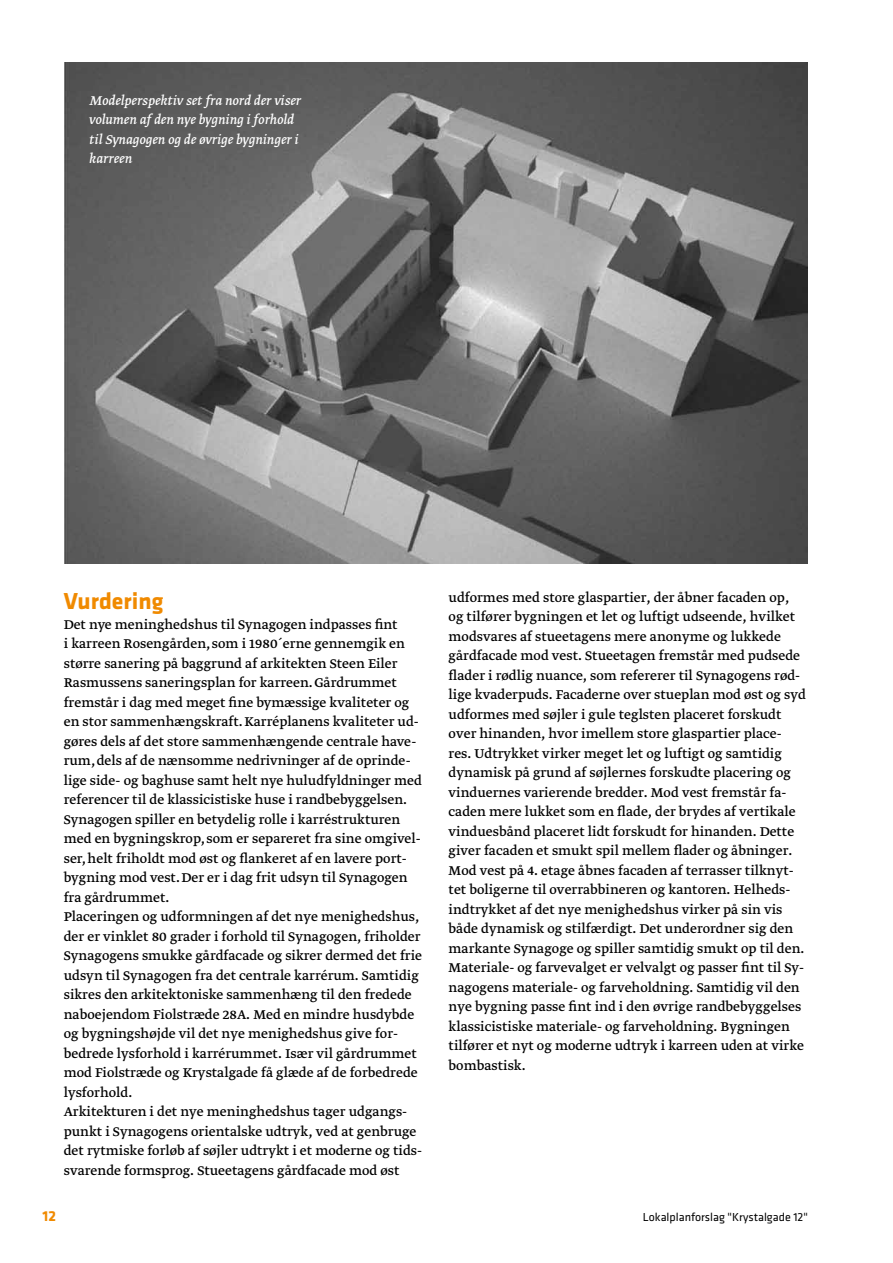
<style>
.page{position:relative;width:893px;height:1263px;background:#fff}
.page>*{position:absolute;margin:0;border:0;box-sizing:border-box;transform-origin:0 0}
.t1{font:700 24px "Klavika";color:#f08a00}
.t2{font:15px/19.5px "Greta Text";color:#000}
.t3{font:italic 15px/19.5px "Greta Text";color:#fff}
.t4{font:700 15px "Klavika";color:#f08a00}
.t5{font:12px "Klavika";color:#000}
</style>
<div class="page">
<img style="left:65px;top:63px;width:742px;height:501px">
<p class="t3" style="left:89px;top:91px;width:213px">Modelperspektiv set fra nord der viser volumen af den nye bygning i forhold til Synagogen og de øvrige bygninger i karreen</p>
<h1 class="t1" style="left:64px;top:592px;width:101px">Vurdering</h1>
<p class="t2" style="left:64px;top:615px;width:360px">Det nye meninghedshus til Synagogen indpasses fint<br>i karreen Rosengården, som i 1980´erne gennemgik en større sanering på baggrund af arkitekten Steen Eiler Rasmussens saneringsplan for karreen. Gårdrummet fremstår i dag med meget fine bymæssige kvaliteter og en stor sammenhængskraft. Karréplanens kvaliteter ud&shy;gøres dels af det store sammenhængende centrale have&shy;rum, dels af de nænsomme nedrivninger af de oprinde&shy;lige side- og baghuse samt helt nye huludfyldninger med referencer til de klassicistiske huse i randbebyggelsen.<br>Synagogen spiller en betydelig rolle i karréstrukturen med en bygningskrop, som er separeret fra sine omgivel&shy;ser, helt friholdt mod øst og flankeret af en lavere port&shy;bygning mod vest. Der er i dag frit udsyn til Synagogen fra gårdrummet.<br>Placeringen og udformningen af det nye menighedshus, der er vinklet 80 grader i forhold til Synagogen, friholder Synagogens smukke gårdfacade og sikrer dermed det frie udsyn til Synagogen fra det centrale karrérum. Samtidig sikres den arkitektoniske sammenhæng til den fredede naboejendom Fiolstræde 28A. Med en mindre husdybde og bygningshøjde vil det nye menighedshus give for&shy;bedrede lysforhold i karrérummet. Især vil gårdrummet mod Fiolstræde og Krystalgade få glæde af de forbedrede lysforhold.<br>Arkitekturen i det nye meninghedshus tager udgangs&shy;punkt i Synagogens orientalske udtryk, ved at genbruge det rytmiske forløb af søjler udtrykt i et moderne og tids&shy;svarende formsprog. Stueetagens gårdfacade mod øst</p>
<p class="t2" style="left:449px;top:588px;width:359px">udformes med store glaspartier, der åbner facaden op, og tilfører bygningen et let og luftigt udseende, hvilket modsvares af stueetagens mere anonyme og lukkede gårdfacade mod vest. Stueetagen fremstår med pudsede flader i rødlig nuance, som refererer til Synagogens rød&shy;lige kvaderpuds. Facaderne over stueplan mod øst og syd udformes med søjler i gule teglsten placeret forskudt over hinanden, hvor imellem store glaspartier place&shy;res. Udtrykket virker meget let og luftigt og samtidig dynamisk på grund af søjlernes forskudte placering og vinduernes varierende bredder. Mod vest fremstår fa&shy;caden mere lukket som en flade, der brydes af vertikale vinduesbånd placeret lidt forskudt for hinanden. Dette giver facaden et smukt spil mellem flader og åbninger.<br>Mod vest på 4. etage åbnes facaden af terrasser tilknyt&shy;tet boligerne til overrabbineren og kantoren. Helheds&shy;indtrykket af det nye menighedshus virker på sin vis både dynamisk og stilfærdigt. Det underordner sig den markante Synagoge og spiller samtidig smukt op til den.<br>Materiale- og farvevalget er velvalgt og passer fint til Sy&shy;nagogens materiale- og farveholdning. Samtidig vil den nye bygning passe fint ind i den øvrige randbebyggelses klassicistiske materiale- og farveholdning. Bygningen tilfører et nyt og moderne udtryk i karreen uden at virke bombastisk.</p>
<p class="t4" style="left:43px;top:1210px;width:15px">12</p>
<p class="t5" style="left:643px;top:1212px;width:166px">Lokalplanforslag "Krystalgade 12"</p>
</div>
